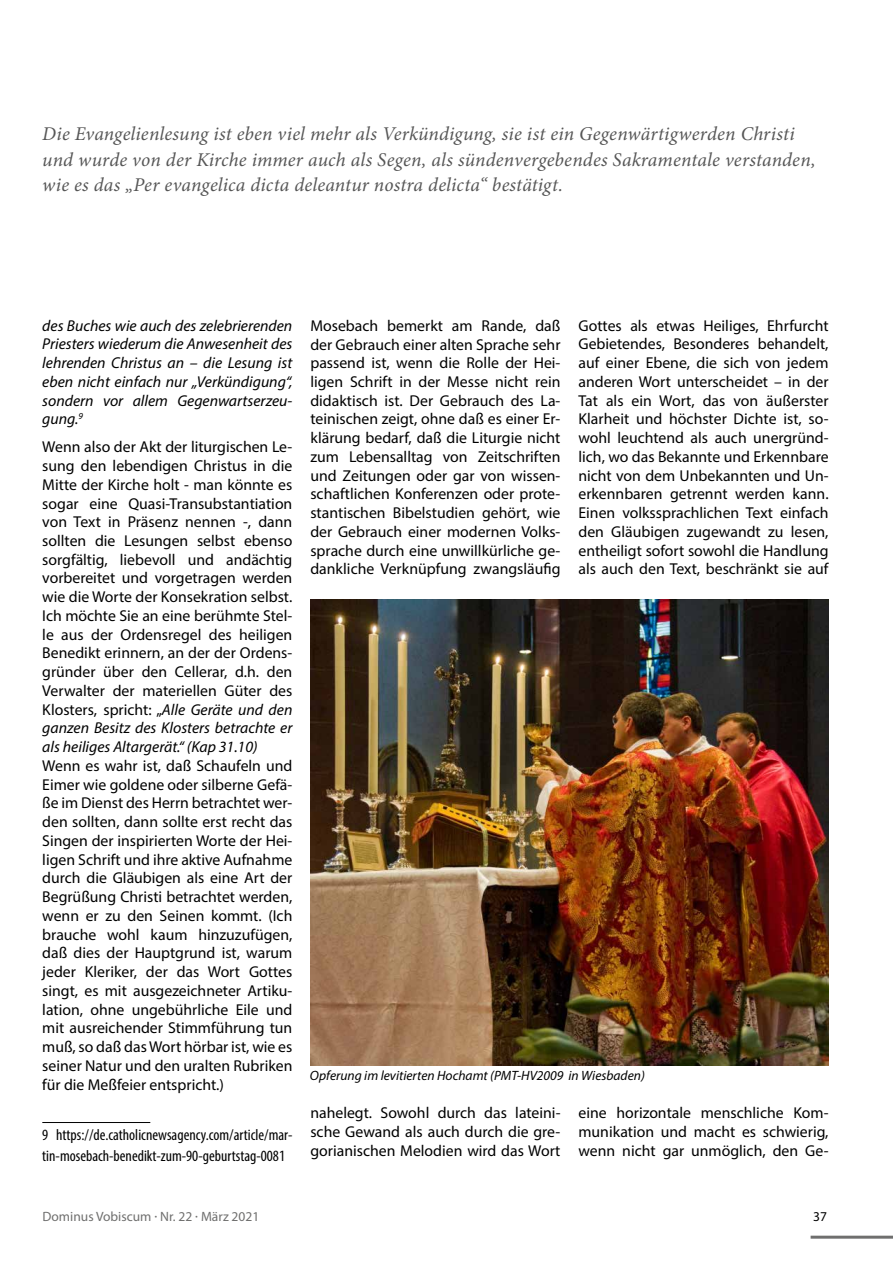
<style>
.page{position:relative;width:893px;height:1263px;background:#fff}
.page>*{position:absolute;margin:0;border:0;box-sizing:border-box;transform-origin:0 0}
.t1{font:italic 19.5px/25.5px "Minion Pro";letter-spacing:.01em;color:#565656}
.t2{font:15.75px/18.8px "Myriad Pro";color:#000;text-align:justify}
.t3{font:italic 15.75px/18.8px "Myriad Pro";color:#000;text-align:justify}
.t4{font:condensed 15.75px/20.2px "Myriad Pro";color:#000}
.t5{font:italic 13.5px "Myriad Pro";color:#000}
.t6{font:13.5px "Myriad Pro";color:#6f6f6e}
.t7{font:13.5px "Myriad Pro";color:#000}
.s1{font-style:italic}
</style>
<div class="page">
<hr style="left:811px;top:1236px;width:82px;height:3px;background:#6f6f6e">
<hr style="left:42px;top:1122px;width:108px;height:1px;background:#000">
<img style="left:310px;top:600px;width:518px;height:466px">
<p class="t1" style="left:42px;top:121px;width:775px">Die Evangelienlesung ist eben viel mehr als Verkündigung, sie ist ein Gegenwärtigwerden Christi und wurde von der Kirche immer auch als Segen, als sündenvergebendes Sakramentale verstanden, wie es das „Per evangelica dicta deleantur nostra delicta“ bestätigt.</p>
<p class="t3" style="left:42px;top:316px;width:252px">des Buches wie auch des zelebrierenden Priesters wiederum die Anwesenheit des lehrenden Christus an – die Lesung ist eben nicht einfach nur „Verkündigung“, sondern vor allem Gegenwartserzeu&shy;gung.<sup>9</sup></p>
<p class="t2" style="left:42px;top:437px;width:252px">Wenn also der Akt der liturgischen Le&shy;sung den lebendigen Christus in die Mitte der Kirche holt - man könnte es sogar eine Quasi-Transubstantiation von Text in Präsenz nennen -, dann sollten die Lesungen selbst ebenso sorgfältig, liebevoll und andächtig vorbereitet und vorgetragen werden wie die Worte der Konsekration selbst.<br>Ich möchte Sie an eine berühmte Stel&shy;le aus der Ordensregel des heiligen Benedikt erinnern, an der der Ordens&shy;gründer über den Cellerar, d.h. den Verwalter der materiellen Güter des Klosters, spricht: „<span class="s1">Alle Geräte und den ganzen Besitz des Klosters betrachte er als heiliges Altargerät.“ (Kap 31.10)</span></p>
<p class="t2" style="left:42px;top:756px;width:252px">Wenn es wahr ist, daß Schaufeln und Eimer wie goldene oder silberne Gefä&shy;ße im Dienst des Herrn betrachtet wer&shy;den sollten, dann sollte erst recht das Singen der inspirierten Worte der Hei&shy;ligen Schrift und ihre aktive Aufnahme durch die Gläubigen als eine Art der Begrüßung Christi betrachtet werden, wenn er zu den Seinen kommt. (Ich brauche wohl kaum hinzuzufügen, daß dies der Hauptgrund ist, warum jeder Kleriker, der das Wort Gottes singt, es mit ausgezeichneter Artiku&shy;lation, ohne ungebührliche Eile und mit ausreichender Stimmführung tun muß, so daß das Wort hörbar ist, wie es seiner Natur und den uralten Rubriken für die Meßfeier entspricht.)</p>
<p class="t4" style="left:42px;top:1125px;width:252px">9 https://de.catholicnewsagency.com/article/mar&shy;tin-mosebach-benedikt-zum-90-geburtstag-0081</p>
<p class="t2" style="left:310px;top:316px;width:252px">Mosebach bemerkt am Rande, daß der Gebrauch einer alten Sprache sehr passend ist, wenn die Rolle der Hei&shy;ligen Schrift in der Messe nicht rein didaktisch ist. Der Gebrauch des La&shy;teinischen zeigt, ohne daß es einer Er&shy;klärung bedarf, daß die Liturgie nicht zum Lebensalltag von Zeitschriften und Zeitungen oder gar von wissen&shy;schaftlichen Konferenzen oder prote&shy;stantischen Bibelstudien gehört, wie der Gebrauch einer modernen Volks&shy;sprache durch eine unwillkürliche ge&shy;dankliche Verknüpfung zwangsläufig</p>
<p class="t2" style="left:578px;top:316px;width:252px">Gottes als etwas Heiliges, Ehrfurcht Gebietendes, Besonderes behandelt, auf einer Ebene, die sich von jedem anderen Wort unterscheidet – in der Tat als ein Wort, das von äußerster Klarheit und höchster Dichte ist, so&shy;wohl leuchtend als auch unergründ&shy;lich, wo das Bekannte und Erkennbare nicht von dem Unbekannten und Un&shy;erkennbaren getrennt werden kann.<br>Einen volkssprachlichen Text einfach den Gläubigen zugewandt zu lesen, entheiligt sofort sowohl die Handlung als auch den Text, beschränkt sie auf</p>
<p class="t5" style="left:310px;top:1067px;width:336px">Opferung im levitierten Hochamt (PMT-HV2009 in Wiesbaden)</p>
<p class="t2" style="left:310px;top:1103px;width:252px">nahelegt. Sowohl durch das lateini&shy;sche Gewand als auch durch die gre&shy;gorianischen Melodien wird das Wort</p>
<p class="t2" style="left:578px;top:1103px;width:252px">eine horizontale menschliche Kom&shy;munikation und macht es schwierig, wenn nicht gar unmöglich, den Ge-</p>
<p class="t6" style="left:43px;top:1208px;width:218px">Dominus Vobiscum · Nr. 22 · März 2021</p>
<p class="t7" style="left:813px;top:1208px;width:15px">37</p>
</div>
